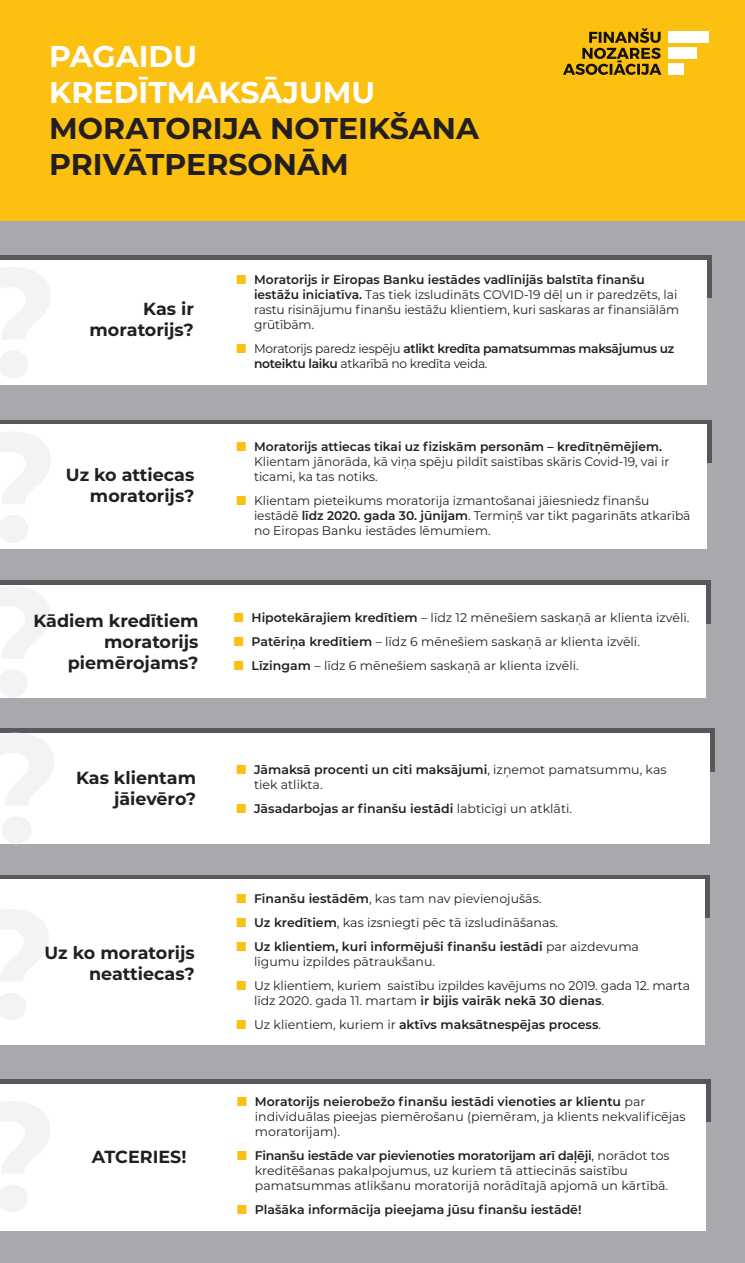
<style>
.page{position:relative;width:745px;height:1263px;background:#fff}
.page>*{position:absolute;margin:0;border:0;box-sizing:border-box;transform-origin:0 0}
.t1{font:700 30px/36px "Montserrat";color:#231f20}
.t2{font:700 30px/36px "Montserrat";color:#fff}
.t3{font:700 17.5px/21px "Montserrat";color:#231f20;text-align:right}
.t4{font:12.5px/15px "Montserrat";color:#231f20}
.t5{font:600 12.5px/24px "Montserrat";color:#231f20}
.t6{font:600 12.5px/15px "Montserrat";letter-spacing:-.025em;color:#231f20}
.s1{font-weight:600}
.s2{font-weight:400}
</style>
<div class="page">
<div style="left:0;top:214px;width:744px;height:1048px;background:#a8a9ad"></div>
<div style="left:0;top:255px;width:710px;height:43px;background:#57585a"></div>
<div style="left:0;top:260px;width:705px;height:124px;background:#fff"></div>
<svg style="left:0;top:420px;width:710px;height:42px;background:#7a7a7c"></svg>
<div style="left:0;top:425px;width:705px;height:124px;background:#fff"></div>
<div style="left:0;top:1079px;width:710px;height:43px;background:#57585a"></div>
<div style="left:0;top:1083px;width:705px;height:147px;background:#fff"></div>
<div style="left:0;top:874px;width:709px;height:43px;background:#57585a"></div>
<div style="left:0;top:879px;width:704px;height:165px;background:#fff"></div>
<div style="left:0;top:728px;width:714px;height:43px;background:#57585a"></div>
<div style="left:0;top:733px;width:709px;height:111px;background:#fff"></div>
<div style="left:0;top:580px;width:710px;height:43px;background:#57585a"></div>
<div style="left:0;top:585px;width:705px;height:112px;background:#fff"></div>
<div style="left:0;top:0;width:744px;height:220px;background:#fcc011"></div>
<div style="left:667px;top:32px;width:41px;height:11px;background:#fff"></div>
<div style="left:667px;top:48px;width:29px;height:11px;background:#fff"></div>
<div style="left:667px;top:64px;width:16px;height:11px;background:#fff"></div>
<svg style="left:563px;top:28px;width:98px;height:47px"></svg>
<h1 class="t2" style="left:49px;top:37px;width:327px">PAGAIDU<br>KREDĪTMAKSĀJUMU</h1>
<h1 class="t1" style="left:49px;top:109px;width:431px">MORATORIJA NOTEIKŠANA<br>PRIVĀTPERSONĀM</h1>
<h2 class="t3" style="left:89px;top:297px;width:106px">Kas ir moratorijs?</h2>
<h2 class="t3" style="left:66px;top:463px;width:130px">Uz ko attiecas moratorijs?</h2>
<h2 class="t3" style="left:33px;top:609px;width:166px">Kādiem kredītiem moratorijs piemērojams?</h2>
<h2 class="t3" style="left:76px;top:766px;width:121px">Kas klientam jāievēro?</h2>
<h2 class="t3" style="left:44px;top:941px;width:152px">Uz ko moratorijs neattiecas?</h2>
<h2 class="t3" style="left:92px;top:1145px;width:96px">ATCERIES!</h2>
<p class="t4" style="left:254px;top:272px;width:426px"><span class="s1">Moratorijs ir Eiropas Banku iestādes vadlīnijās balstīta finanšu iestāžu iniciatīva.</span> Tas tiek izsludināts COVID-19 dēļ un ir paredzēts, lai rastu risinājumu finanšu iestāžu klientiem, kuri saskaras ar finansiālām grūtībām.</p>
<p class="t6" style="left:254px;top:341px;width:421px"><span class="s2">Moratorijs paredz iespēju</span> atlikt kredīta pamatsummas maksājumus uz noteiktu laiku <span class="s2">atkarībā no kredīta veida.</span></p>
<p class="t5" style="left:254px;top:434px;width:409px">Moratorijs attiecas tikai uz fiziskām personām – kredītņēmējiem.</p>
<p class="t4" style="left:254px;top:454px;width:416px">Klientam jānorāda, kā viņa spēju pildīt saistības skāris Covid-19, vai ir ticami, ka tas notiks.</p>
<p class="t4" style="left:254px;top:493px;width:437px">Klientam pieteikums moratorija izmantošanai jāiesniedz finanšu iestādē <span class="s1">līdz 2020. gada 30. jūnijam</span>. Termiņš var tikt pagarināts atkarībā no Eiropas Banku iestādes lēmumiem.</p>
<p class="t4" style="left:251px;top:604px;width:439px;line-height:24px"><span class="s1">Hipotekārajiem kredītiem</span> – līdz 12 mēnešiem saskaņā ar klienta izvēli.<br><span class="s1">Patēriņa kredītiem</span> – līdz 6 mēnešiem saskaņā ar klienta izvēli.<br><span class="s1">Līzingam</span> – līdz 6 mēnešiem saskaņā ar klienta izvēli.</p>
<p class="t4" style="left:254px;top:761px;width:413px"><span class="s1">Jāmaksā procenti un citi maksājumi</span>, izņemot pamatsummu, kas tiek atlikta.</p>
<p class="t5" style="left:254px;top:795px;width:319px">Jāsadarbojas ar finanšu iestādi <span class="s2">labticīgi un atklāti.</span></p>
<p class="t4" style="left:254px;top:886px;width:386px;line-height:24px"><span class="s1">Finanšu iestādēm</span>, kas tam nav pievienojušās.<br><span class="s1">Uz kredītiem</span>, kas izsniegti pēc tā izsludināšanas.<br><span class="s1">Uz klientiem, kuri informējuši finanšu iestādi</span> par aizdevuma</p>
<p class="t4" style="left:254px;top:949px;width:437px;line-height:24px">līgumu izpildes pātraukšanu.<br>Uz klientiem, kuriem saistību izpildes kavējums no 2019. gada 12. marta</p>
<p class="t5" style="left:254px;top:988px;width:351px"><span class="s2">līdz 2020. gada 11. martam</span> ir bijis vairāk nekā 30 dienas<span class="s2">.<br>Uz klientiem, kuriem ir</span> aktīvs maksātnespējas process<span class="s2">.</span></p>
<p class="t4" style="left:255px;top:1094px;width:432px"><span class="s1">Moratorijs neierobežo finanšu iestādi vienoties ar klientu</span> par individuālas pieejas piemērošanu (piemēram, ja klients nekvalificējas moratorijam).</p>
<p class="t4" style="left:255px;top:1148px;width:416px"><span class="s1">Finanšu iestāde var pievienoties moratorijam arī daļēji</span>, norādot tos kreditēšanas pakalpojumus, uz kuriem tā attiecinās saistību pamatsummas atlikšanu moratorijā norādītajā apjomā un kārtībā.</p>
<p class="t5" style="left:255px;top:1197px;width:328px">Plašāka informācija pieejama jūsu finanšu iestādē!</p>
</div>
